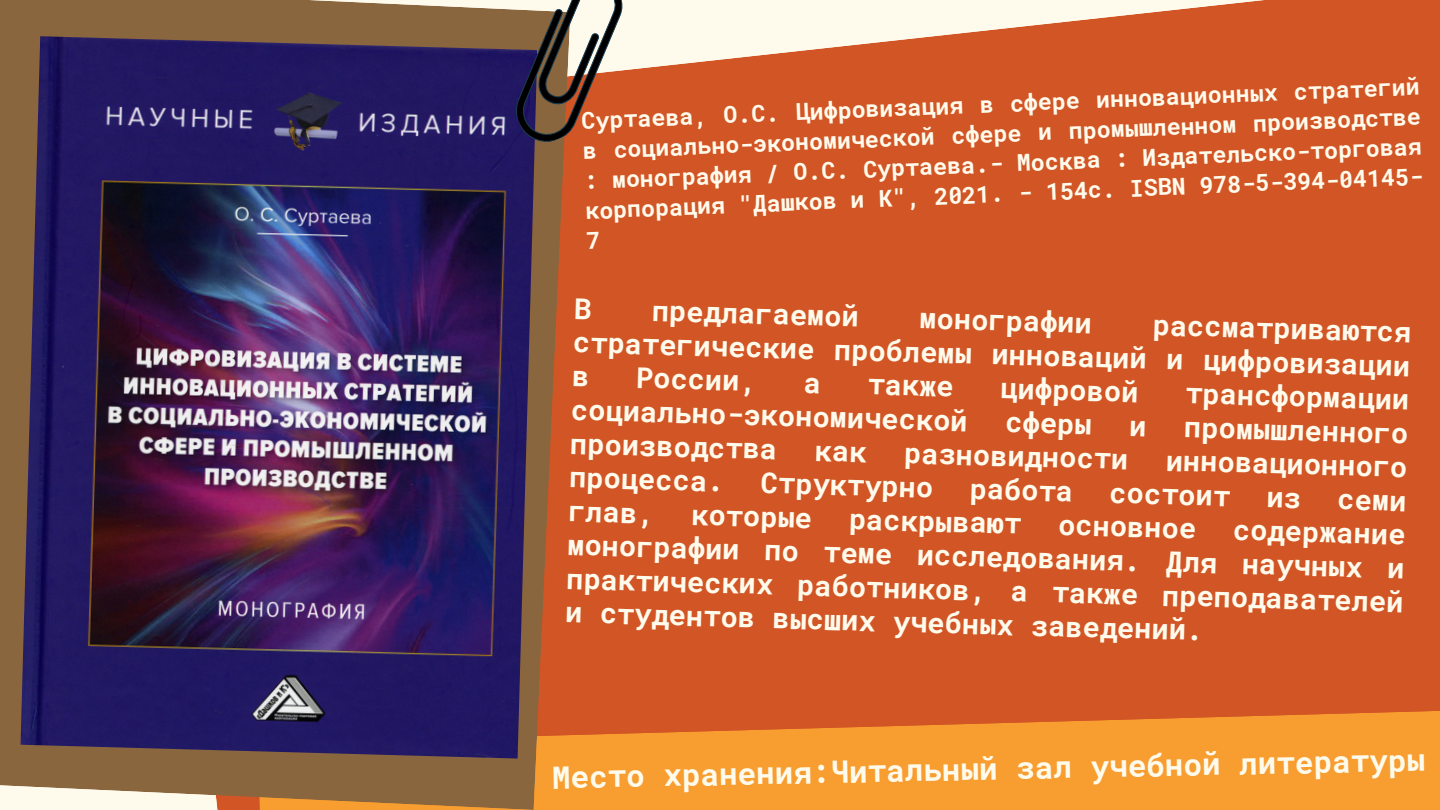
<style>
.page{position:relative;width:1440px;height:810px;background:#fff}
.page>*{position:absolute;margin:0;border:0;box-sizing:border-box;transform-origin:0 0}
.t1{font:700 31px "Roboto Mono";color:#fffbec}
.t2{font:700 28.8px/34.7px "Roboto Mono";color:#fffbec;text-align:justify}
.t3{font:700 23.3px/30px "Roboto Mono";color:#fffbec;text-align:justify}
</style>
<div class="page">
<div style="left:570px;top:0;width:870px;height:710px;background:#d25525"></div>
<svg style="left:570px;top:710px;width:870px;height:100px;background:#f2932d"></svg>
<svg style="left:0;top:0;width:570px;height:810px;background:#a16f44"></svg>
<img style="left:21px;top:36px;width:516px;height:723px">
<svg style="left:480px;top:0;width:181px;height:151px;background:#916a61"></svg>
<svg style="left:576px;top:298px;width:15px;height:21px"></svg>
<svg style="left:805px;top:377px;width:14px;height:16px"></svg>
<svg style="left:1131px;top:420px;width:14px;height:16px"></svg>
<svg style="left:816px;top:445px;width:51px;height:17px"></svg>
<svg style="left:1268px;top:492px;width:32px;height:16px"></svg>
<svg style="left:587px;top:232px;width:12px;height:17px"></svg>
<p class="t3" style="left:581px;top:102px;width:840px;rotate:-2deg">Суртаева, О.С. Цифровизация в сфере инновационных стратегий в социально-экономической сфере и промышленном производстве : монография / О.С. Суртаева.- Москва : Издательско-торговая корпорация "Дашков и К", 2021. - 154с. ISBN 978-5-394-04145-</p>
<p class="t2" style="left:653px;top:292px;width:209px;rotate:2deg">предлагаемой</p>
<p class="t2" style="left:920px;top:299px;width:174px;rotate:2deg">монографии</p>
<p class="t2" style="left:575px;top:285px;width:839px;line-height:36px;text-indent:579px;rotate:2deg">рассматриваются стратегические проблемы инноваций и цифровизации в</p>
<p class="t2" style="left:637px;top:359px;width:122px;rotate:2deg">России,</p>
<p class="t2" style="left:868px;top:366px;width:88px;rotate:2deg">также</p>
<p class="t2" style="left:1001px;top:369px;width:140px;rotate:2deg">цифровой</p>
<p class="t2" style="left:1186px;top:374px;width:226px;rotate:2deg">трансформации</p>
<p class="t2" style="left:572px;top:390px;width:398px;rotate:2deg">социально-экономической</p>
<p class="t2" style="left:1006px;top:403px;width:88px;rotate:2deg">сферы</p>
<p class="t2" style="left:1185px;top:408px;width:226px;rotate:2deg">промышленного</p>
<p class="t2" style="left:571px;top:424px;width:209px;rotate:2deg">производства</p>
<p class="t2" style="left:905px;top:434px;width:226px;rotate:2deg">разновидности</p>
<p class="t2" style="left:1167px;top:441px;width:243px;rotate:2deg">инновационного</p>
<p class="t2" style="left:570px;top:458px;width:157px;rotate:2deg">процесса.</p>
<p class="t2" style="left:762px;top:464px;width:174px;rotate:2deg">Структурно</p>
<p class="t2" style="left:970px;top:470px;width:105px;rotate:2deg">работа</p>
<p class="t2" style="left:1110px;top:474px;width:122px;rotate:2deg">состоит</p>
<p class="t2" style="left:1338px;top:480px;width:71px;rotate:2deg">семи</p>
<p class="t2" style="left:569px;top:492px;width:88px;rotate:2deg">глав,</p>
<p class="t2" style="left:692px;top:496px;width:122px;rotate:2deg">которые</p>
<p class="t2" style="left:850px;top:500px;width:174px;rotate:2deg">раскрывают</p>
<p class="t2" style="left:1059px;top:506px;width:140px;rotate:2deg">основное</p>
<p class="t2" style="left:569px;top:488px;width:839px;text-indent:665px;rotate:2deg">содержание монографии по теме исследования. Для научных и практических работников, а также преподавателей и студентов высших учебных заведений.</p>
<p class="t1" style="left:552px;top:755px;width:875px;rotate:-1deg">Место хранения:Читальный зал учебной литературы</p>
</div>
